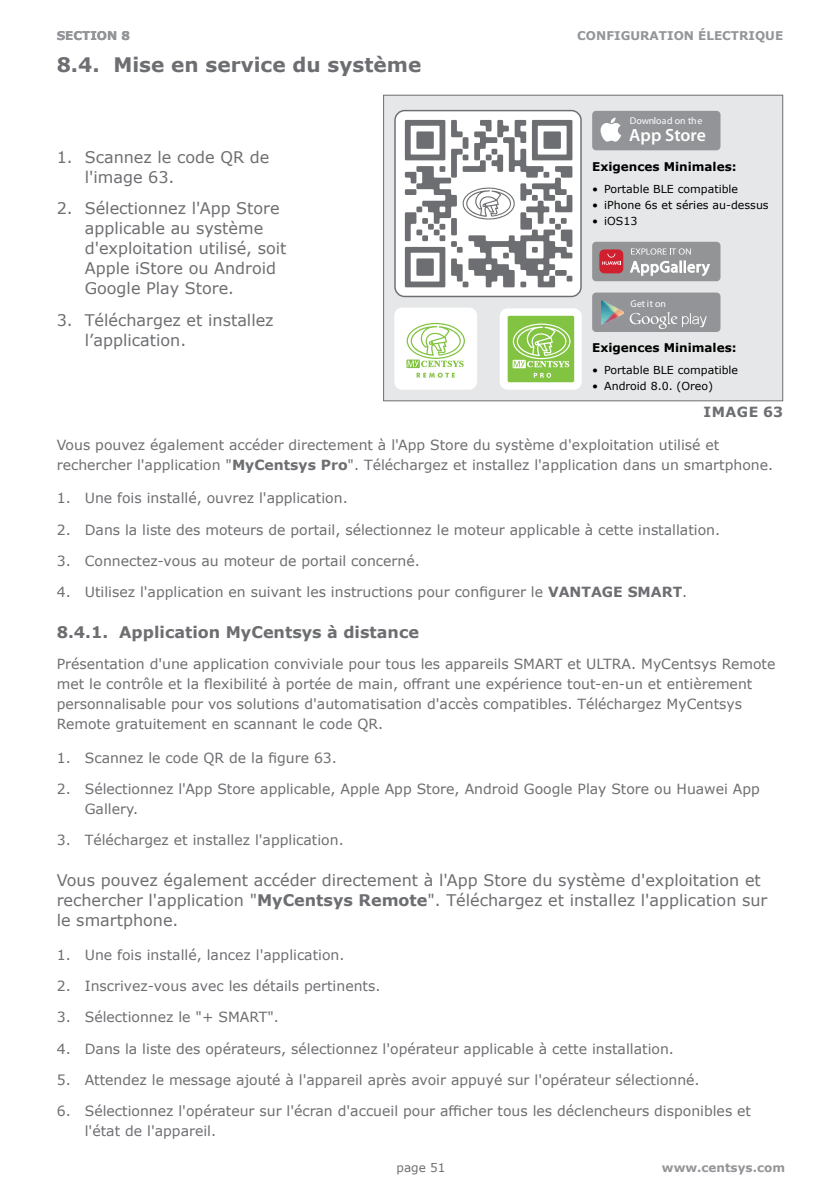
<style>
.page{position:relative;width:840px;height:1191px;background:#fff}
.page>*{position:absolute;margin:0;border:0;box-sizing:border-box;transform-origin:0 0}
.t1{font:700 20px "Verdana";color:#6d6e71}
.t2{font:600 17.8px "Myriad Pro";color:#fff}
.t3{font:16px/20px "Verdana";color:#6d6e71}
.t4{font:700 16px "Verdana";color:#6d6e71}
.t5{font:14px/20px "Verdana";color:#6d6e71}
.t6{font:700 14px "Verdana";letter-spacing:.035em;color:#6d6e71}
.t7{font:700 12px "Verdana";color:#939598}
.t8{font:700 12px "Verdana";color:#000}
.t9{font:12px "Verdana";color:#6d6e71}
.t10{font:11px "Verdana";color:#000}
.t11{font:9.8px "Myriad Pro";color:#fff}
.s1{font-weight:700}
</style>
<div class="page">
<div style="left:383px;top:94px;width:400px;height:308px;background:#e6e7e8"></div>
<div style="left:592px;top:111px;width:128px;height:39px;background:#929497;border-radius:4px"></div>
<svg style="left:600px;top:117px;width:21px;height:25px"></svg>
<div style="left:592px;top:292px;width:128px;height:40px;background:#929497;border-radius:4px"></div>
<svg style="left:629px;top:312px;width:77px;height:17px"></svg>
<img style="left:601px;top:300px;width:22px;height:24px">
<div style="left:592px;top:242px;width:128px;height:39px;background:#929496;border-radius:4px"></div>
<svg style="left:631px;top:248px;width:59px;height:7px"></svg>
<svg style="left:630px;top:261px;width:79px;height:15px"></svg>
<div style="left:599px;top:249px;width:24px;height:24px;background:#d0202f;border-radius:5px"></div>
<svg style="left:602px;top:254px;width:19px;height:11px"></svg>
<div style="left:499px;top:308px;width:82px;height:82px;background:#fff;border-radius:8px"></div>
<div style="left:507px;top:316px;width:67px;height:66px;background:#82c341;border-radius:2px"></div>
<svg style="left:512px;top:323px;width:58px;height:55px"></svg>
<div style="left:394px;top:308px;width:83px;height:82px;background:#fff;border-radius:8px"></div>
<svg style="left:406px;top:323px;width:58px;height:55px"></svg>
<div style="left:395px;top:111px;width:185px;height:185px;background:#fff;border-radius:10px"></div>
<div style="left:394px;top:110px;width:187px;height:187px;border:1px solid #6d6e71;border-radius:10px"></div>
<svg style="left:404px;top:120px;width:168px;height:167px"></svg>
<p class="t7" style="left:57px;top:27px;width:75px">SECTION 8</p>
<h1 class="t1" style="left:57px;top:50px;width:366px">8.4. Mise en service du système</h1>
<p class="t3" style="left:85px;top:147px;width:186px;text-indent:-28px">1. Scannez le code QR de l'image 63.</p>
<p class="t3" style="left:85px;top:198px;width:203px;text-indent:-28px">2. Sélectionnez l'App Store applicable au système d'exploitation utilisé, soit<br>Apple iStore ou Android<br>Google Play Store.</p>
<p class="t3" style="left:85px;top:309px;width:190px;text-indent:-28px">3. Téléchargez et installez l’application.</p>
<p class="t7" style="left:577px;top:27px;width:207px">CONFIGURATION ÉLECTRIQUE</p>
<p class="t11" style="left:629px;top:115px;width:74px">Download on the</p>
<p class="t2" style="left:629px;top:124px;width:78px">App Store</p>
<p class="t8" style="left:592px;top:158px;width:146px">Exigences Minimales:</p>
<p class="t10" style="left:592px;top:181px;width:147px">• Portable BLE compatible</p>
<p class="t10" style="left:592px;top:197px;width:178px">• iPhone 6s et séries au-dessus</p>
<p class="t10" style="left:592px;top:213px;width:47px">• iOS13</p>
<p class="t11" style="left:630px;top:298px;width:37px">Get it on</p>
<p class="t8" style="left:592px;top:339px;width:146px">Exigences Minimales:</p>
<p class="t10" style="left:592px;top:362px;width:147px">• Portable BLE compatible</p>
<p class="t10" style="left:592px;top:378px;width:122px">• Android 8.0. (Oreo)</p>
<p class="t6" style="left:703px;top:401px;width:81px">IMAGE 63</p>
<p class="t5" style="left:57px;top:434px;width:717px">Vous pouvez également accéder directement à l'App Store du système d'exploitation utilisé et rechercher l'application "<span class="s1">MyCentsys Pro</span>". Téléchargez et installez l'application dans un smartphone.</p>
<p class="t5" style="left:57px;top:488px;width:292px">1. Une fois installé, ouvrez l'application.</p>
<p class="t5" style="left:57px;top:519px;width:664px">2. Dans la liste des moteurs de portail, sélectionnez le moteur applicable à cette installation.</p>
<p class="t5" style="left:57px;top:551px;width:364px">3. Connectez-vous au moteur de portail concerné.</p>
<p class="t5" style="left:57px;top:582px;width:631px">4. Utilisez l'application en suivant les instructions pour configurer le <span class="s1">VANTAGE SMART</span>.</p>
<p class="t4" style="left:57px;top:620px;width:363px">8.4.1. Application MyCentsys à distance</p>
<p class="t5" style="left:57px;top:654px;width:719px">Présentation d'une application conviviale pour tous les appareils SMART et ULTRA. MyCentsys Remote met le contrôle et la flexibilité à portée de main, offrant une expérience tout-en-un et entièrement personnalisable pour vos solutions d'automatisation d'accès compatibles. Téléchargez MyCentsys Remote gratuitement en scannant le code QR.</p>
<p class="t5" style="left:57px;top:747px;width:281px">1. Scannez le code QR de la figure 63.</p>
<p class="t5" style="left:85px;top:779px;width:676px;text-indent:-28px">2. Sélectionnez l'App Store applicable, Apple App Store, Android Google Play Store ou Huawei App<br>Gallery.</p>
<p class="t5" style="left:57px;top:830px;width:288px">3. Téléchargez et installez l'application.</p>
<p class="t3" style="left:57px;top:870px;width:711px">Vous pouvez également accéder directement à l'App Store du système d'exploitation et rechercher l'application "<span class="s1">MyCentsys Remote</span>". Téléchargez et installez l'application sur le smartphone.</p>
<p class="t5" style="left:57px;top:944px;width:289px">1. Une fois installé, lancez l'application.</p>
<p class="t5" style="left:57px;top:975px;width:325px">2. Inscrivez-vous avec les détails pertinents.</p>
<p class="t5" style="left:57px;top:1007px;width:223px">3. Sélectionnez le "+ SMART".</p>
<p class="t5" style="left:57px;top:1038px;width:618px">4. Dans la liste des opérateurs, sélectionnez l'opérateur applicable à cette installation.</p>
<p class="t5" style="left:57px;top:1069px;width:644px">5. Attendez le message ajouté à l'appareil après avoir appuyé sur l'opérateur sélectionné.</p>
<p class="t5" style="left:85px;top:1101px;width:667px;text-indent:-28px">6. Sélectionnez l'opérateur sur l'écran d'accueil pour afficher tous les déclencheurs disponibles et l'état de l'appareil.</p>
<p class="t9" style="left:396px;top:1159px;width:50px">page 51</p>
<p class="t7" style="left:661px;top:1159px;width:124px">www.centsys.com</p>
</div>
